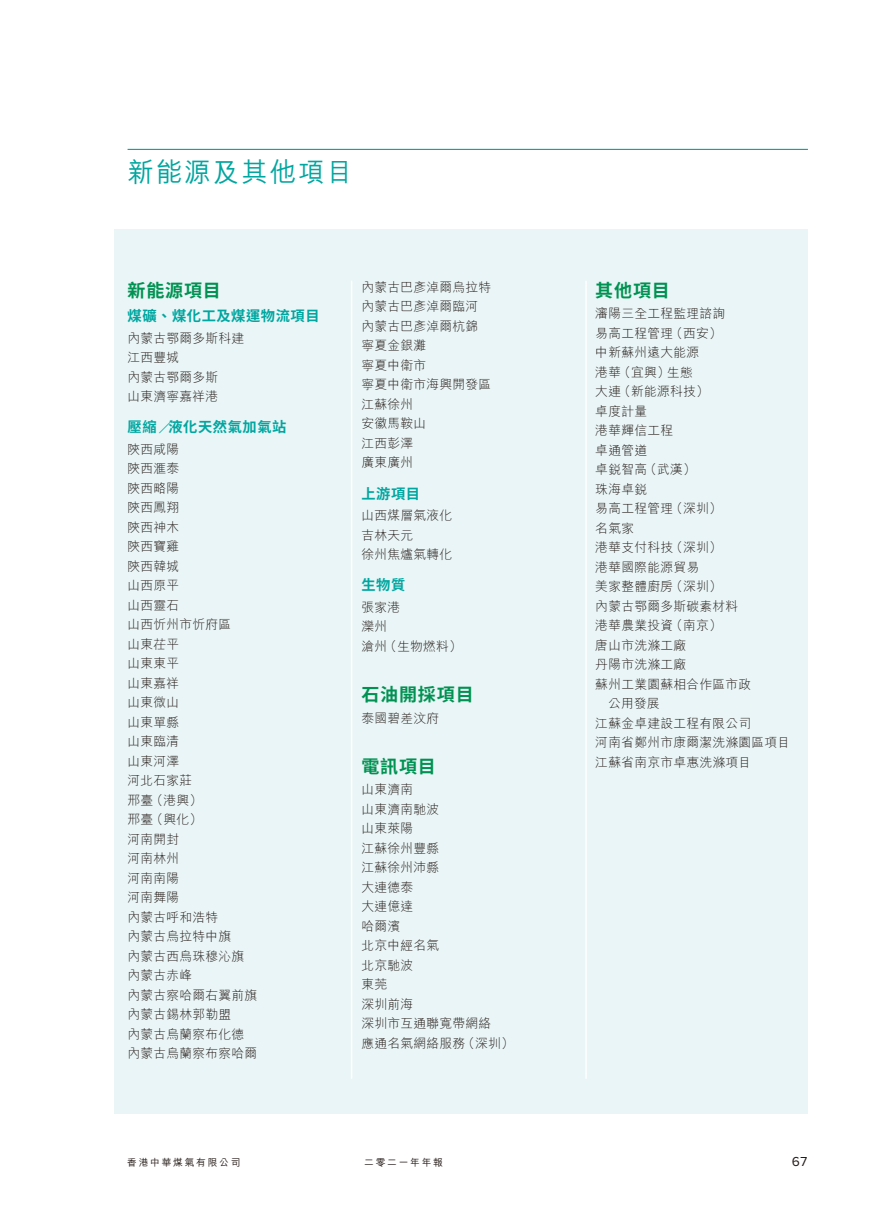
<style>
.page{position:relative;width:893px;height:1212px;background:#fff}
.page>*{position:absolute;margin:0;border:0;box-sizing:border-box;transform-origin:0 0}
.t1{font:500 27px "M Hei HK";letter-spacing:.075em;color:#00a6a0}
.t2{font:700 18px "Noto Sans HK";letter-spacing:.045em;color:#009252}
.t3{font:700 14.25px "Noto Sans HK";letter-spacing:.04em;color:#00a6a0}
.t4{font:13.5px "Proxima Nova";color:#231916}
.t5{font:300 12.75px/19.5px "M Hei HK";letter-spacing:.02em;color:#231916}
.t6{font:500 9.75px "M Hei HK";letter-spacing:.18em;color:#231916}
</style>
<div class="page">
<div style="left:115px;top:230px;width:693px;height:884px;background:#e9f5f6"></div>
<hr style="left:351px;top:281px;width:1px;height:798px;background:#fff">
<hr style="left:585px;top:281px;width:2px;height:798px;background:#fff">
<hr style="left:128px;top:149px;width:680px;height:1px;background:#00a6a0">
<h1 class="t1" style="left:128px;top:153px;width:227px">新能源及其他項目</h1>
<h2 class="t2" style="left:128px;top:280px;width:95px">新能源項目</h2>
<p class="t3" style="left:128px;top:308px;width:194px">煤礦、煤化工及煤運物流項目</p>
<p class="t5" style="left:128px;top:328px;width:118px">內蒙古鄂爾多斯科建江西豐城<br>內蒙古鄂爾多斯<br>山東濟寧嘉祥港</p>
<p class="t3" style="left:128px;top:419px;width:160px">壓縮／液化天然氣加氣站</p>
<p class="t5" style="left:128px;top:439px;width:131px">陝西咸陽<br>陝西滙泰<br>陝西略陽<br>陝西鳳翔<br>陝西神木<br>陝西寶雞<br>陝西韓城<br>山西原平<br>山西靈石<br>山西忻州市忻府區<br>山東茌平<br>山東東平<br>山東嘉祥<br>山東微山<br>山東單縣<br>山東臨清<br>山東河澤<br>河北石家莊<br>邢臺（港興）<br>邢臺（興化）<br>河南開封<br>河南林州<br>河南南陽<br>河南舞陽<br>內蒙古呼和浩特<br>內蒙古烏拉特中旗<br>內蒙古西烏珠穆沁旗內蒙古赤峰<br>內蒙古察哈爾右翼前旗內蒙古錫林郭勒盟<br>內蒙古烏蘭察布化德內蒙古烏蘭察布察哈爾</p>
<p class="t5" style="left:361px;top:277px;width:131px">內蒙古巴彥淖爾烏拉特內蒙古巴彥淖爾臨河內蒙古巴彥淖爾杭錦寧夏金銀灘<br>寧夏中衛市<br>寧夏中衛市海興開發區江蘇徐州<br>安徽馬鞍山<br>江西彭澤<br>廣東廣州</p>
<p class="t3" style="left:361px;top:485px;width:60px">上游項目</p>
<p class="t5" style="left:361px;top:506px;width:92px">山西煤層氣液化吉林天元<br>徐州焦爐氣轉化</p>
<p class="t3" style="left:361px;top:577px;width:45px">生物質</p>
<p class="t5" style="left:361px;top:597px;width:102px">張家港<br>灤州<br>滄州（生物燃料）</p>
<h2 class="t2" style="left:361px;top:684px;width:114px">石油開採項目</h2>
<p class="t5" style="left:361px;top:708px;width:79px">泰國碧差汶府</p>
<h2 class="t2" style="left:361px;top:756px;width:76px">電訊項目</h2>
<p class="t5" style="left:361px;top:780px;width:154px">山東濟南<br>山東濟南馳波<br>山東萊陽<br>江蘇徐州豐縣<br>江蘇徐州沛縣<br>大連德泰<br>大連億達<br>哈爾濱<br>北京中經名氣<br>北京馳波<br>東莞<br>深圳前海<br>深圳市互通聯寬帶網絡<br>應通名氣網絡服務（深圳）</p>
<h2 class="t2" style="left:595px;top:280px;width:76px">其他項目</h2>
<p class="t5" style="left:595px;top:303px;width:131px">瀋陽三全工程監理諮詢</p>
<p class="t5" style="left:595px;top:323px;width:128px">易高工程管理（西安）</p>
<p class="t5" style="left:595px;top:342px;width:105px">中新蘇州遠大能源</p>
<p class="t5" style="left:595px;top:362px;width:99px">港華（宜興）生態</p>
<p class="t5" style="left:595px;top:381px;width:115px">大連（新能源科技）</p>
<p class="t5" style="left:595px;top:401px;width:53px">卓度計量</p>
<p class="t5" style="left:595px;top:420px;width:79px">港華輝信工程</p>
<p class="t5" style="left:595px;top:440px;width:53px">卓通管道</p>
<p class="t5" style="left:595px;top:459px;width:102px">卓銳智高（武漢）</p>
<p class="t5" style="left:595px;top:479px;width:53px">珠海卓銳</p>
<p class="t5" style="left:595px;top:498px;width:128px">易高工程管理（深圳）</p>
<p class="t5" style="left:595px;top:518px;width:40px">名氣家</p>
<p class="t5" style="left:595px;top:537px;width:128px">港華支付科技（深圳）</p>
<p class="t5" style="left:595px;top:557px;width:105px">港華國際能源貿易</p>
<p class="t5" style="left:595px;top:576px;width:128px">美家整體廚房（深圳）</p>
<p class="t5" style="left:595px;top:596px;width:144px">內蒙古鄂爾多斯碳素材料</p>
<p class="t5" style="left:595px;top:615px;width:128px">港華農業投資（南京）</p>
<p class="t5" style="left:595px;top:635px;width:92px">唐山市洗滌工廠</p>
<p class="t5" style="left:595px;top:654px;width:92px">丹陽市洗滌工廠</p>
<p class="t5" style="left:595px;top:674px;width:157px">蘇州工業園蘇相合作區市政</p>
<p class="t5" style="left:608px;top:693px;width:53px">公用發展</p>
<p class="t5" style="left:595px;top:713px;width:157px">江蘇金卓建設工程有限公司</p>
<p class="t5" style="left:595px;top:732px;width:196px">河南省鄭州市康爾潔洗滌園區項目</p>
<p class="t5" style="left:595px;top:752px;width:157px">江蘇省南京市卓惠洗滌項目</p>
<p class="t6" style="left:127px;top:1156px;width:115px">香港中華煤氣有限公司</p>
<p class="t6" style="left:364px;top:1156px;width:80px">二零二一年年報</p>
<p class="t4" style="left:792px;top:1151px;width:18px">67</p>
</div>
